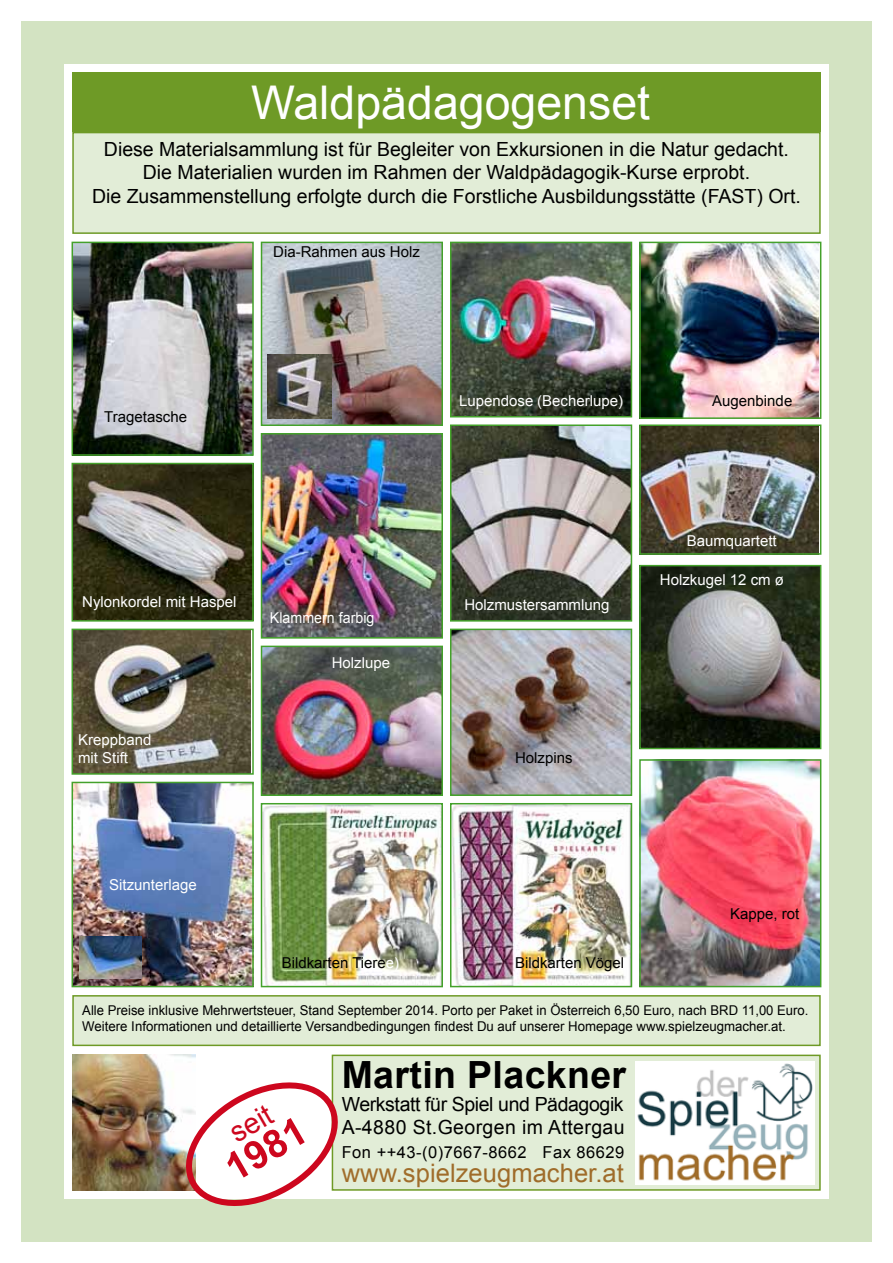
<style>
.page{position:relative;width:893px;height:1263px;background:#fff}
.page>*{position:absolute;margin:0;border:0;box-sizing:border-box;transform-origin:0 0}
.t1{font:46.5px "Arial";color:#fff}
.t2{font:700 39px "Arial";color:#cd071e}
.t3{font:700 37.5px "Arial";letter-spacing:.01em;color:#000}
.t4{font:28.5px "Arial";color:#cd071e}
.t5{font:25.5px "Arial";letter-spacing:.005em;color:#9f6c2a}
.t6{font:19.5px/23.4px "Arial";color:#000;text-align:center}
.t7{font:19.5px/23.4px "Arial";letter-spacing:-.02em;color:#000}
.t8{font:16.5px "Arial";letter-spacing:.03em;color:#000}
.t9{font:15px/18px "Arial";color:#fff}
.t10{font:15px "Arial";color:#000}
.t11{font:15px "Arial";color:#fff;scale:.95 1}
.t12{font:13.5px/16.2px "Arial";color:#000}
.s1{color:#fff}
.s2{color:#a16e2c}
</style>
<div class="page">
<div style="left:21px;top:1199px;width:851px;height:43px;background:#d3e3c2"></div>
<div style="left:21px;top:21px;width:851px;height:43px;background:#d3e3c2"></div>
<div style="left:21px;top:21px;width:43px;height:1221px;background:#d3e3c2"></div>
<div style="left:829px;top:21px;width:43px;height:1221px;background:#d3e3c2"></div>
<div style="left:332px;top:1055px;width:488px;height:135px;background:#e2edd7"></div>
<div style="left:332px;top:1054px;width:489px;height:137px;border:2px solid #6e9a26"></div>
<div style="left:72px;top:72px;width:749px;height:60px;background:#6e9a26"></div>
<div style="left:73px;top:133px;width:747px;height:100px;background:#e2edd7"></div>
<div style="left:72px;top:132px;width:749px;height:102px;border:2px solid #6e9a26"></div>
<img style="left:72px;top:1054px;width:124px;height:137px">
<img style="left:636px;top:1061px;width:178px;height:123px">
<div style="left:73px;top:996px;width:747px;height:49px;background:#e2edd7"></div>
<div style="left:72px;top:995px;width:749px;height:51px;border:2px solid #6e9a26"></div>
<svg style="left:180px;top:1072px;width:164px;height:134px"></svg>
<img style="left:642px;top:245px;width:176px;height:171px">
<div style="left:639px;top:242px;width:182px;height:177px;border:2px solid #44a12b"></div>
<img style="left:642px;top:427px;width:176px;height:125px">
<div style="left:639px;top:424px;width:182px;height:131px;border:2px solid #44a12b"></div>
<img style="left:264px;top:806px;width:176px;height:178px">
<div style="left:261px;top:803px;width:182px;height:184px;border:2px solid #44a12b"></div>
<img style="left:453px;top:806px;width:176px;height:178px">
<div style="left:450px;top:803px;width:182px;height:184px;border:2px solid #44a12b"></div>
<img style="left:264px;top:245px;width:176px;height:178px">
<div style="left:261px;top:242px;width:182px;height:184px;border:2px solid #44a12b"></div>
<img style="left:75px;top:466px;width:176px;height:153px">
<div style="left:72px;top:463px;width:182px;height:159px;border:2px solid #44a12b"></div>
<img style="left:453px;top:427px;width:176px;height:192px">
<div style="left:450px;top:424px;width:182px;height:198px;border:2px solid #44a12b"></div>
<img style="left:453px;top:632px;width:176px;height:161px">
<div style="left:450px;top:629px;width:182px;height:167px;border:2px solid #44a12b"></div>
<img style="left:642px;top:762px;width:176px;height:222px">
<div style="left:639px;top:759px;width:182px;height:228px;border:2px solid #44a12b"></div>
<img style="left:642px;top:568px;width:176px;height:178px">
<div style="left:639px;top:565px;width:182px;height:184px;border:2px solid #44a12b"></div>
<img style="left:453px;top:245px;width:176px;height:169px">
<div style="left:450px;top:242px;width:182px;height:175px;border:2px solid #44a12b"></div>
<img style="left:75px;top:785px;width:176px;height:199px">
<div style="left:72px;top:782px;width:182px;height:205px;border:2px solid #44a12b"></div>
<img style="left:75px;top:632px;width:176px;height:140px">
<div style="left:72px;top:629px;width:182px;height:146px;border:2px solid #44a12b"></div>
<img style="left:75px;top:245px;width:176px;height:208px">
<div style="left:72px;top:242px;width:182px;height:214px;border:2px solid #44a12b"></div>
<img style="left:264px;top:436px;width:176px;height:200px">
<div style="left:261px;top:433px;width:182px;height:206px;border:2px solid #44a12b"></div>
<img style="left:264px;top:649px;width:176px;height:144px">
<div style="left:261px;top:646px;width:182px;height:150px;border:2px solid #44a12b"></div>
<img style="left:268px;top:354px;width:64px;height:64px">
<img style="left:79px;top:936px;width:63px;height:43px">
<h1 class="t1" style="left:251px;top:72px;width:400px">Waldpädagogenset</h1>
<h3 class="t6" style="left:92px;top:138px;width:710px">Diese Materialsammlung ist für Begleiter von Exkursionen in die Natur gedacht.<br>Die Materialien wurden im Rahmen der Waldpädagogik-Kurse erprobt.<br>Die Zusammenstellung erfolgte durch die Forstliche Ausbildungsstätte (FAST) Ort.</h3>
<p class="t10" style="left:273px;top:242px;width:148px">Dia-Rahmen aus Holz</p>
<p class="t10" style="left:104px;top:407px;width:84px">Tragetasche</p>
<p class="t9" style="left:82px;top:593px;width:156px">Nylonkordel mit Haspel</p>
<p class="t9" style="left:78px;top:731px;width:75px">Kreppband mit Stift</p>
<p class="t11" style="left:270px;top:608px;width:112px">Klammern farbig</p>
<p class="t9" style="left:332px;top:654px;width:60px">Holzlupe</p>
<p class="t9" style="left:459px;top:392px;width:165px">Lupendose (Becherlupe)</p>
<p class="t10" style="left:712px;top:391px;width:82px">Augenbinde</p>
<p class="t9" style="left:464px;top:596px;width:147px">Holzmustersammlung</p>
<p class="t9" style="left:687px;top:532px;width:92px">Baumquartett</p>
<p class="t9" style="left:660px;top:571px;width:126px">Holzkugel 12 cm ø</p>
<p class="t10" style="left:515px;top:748px;width:59px">Holzpins</p>
<p class="t9" style="left:109px;top:876px;width:89px">Sitzunterlage</p>
<p class="t10" style="left:282px;top:953px;width:119px">Bildkarten Tiere<span class="s1">e)</span></p>
<p class="t10" style="left:515px;top:953px;width:111px">Bildkarten Vögel</p>
<p class="t10" style="left:730px;top:904px;width:71px">Kappe, rot</p>
<p class="t12" style="left:82px;top:1002px;width:728px">Alle Preise inklusive Mehrwertsteuer, Stand September 2014. Porto per Paket in Österreich 6,50 Euro, nach BRD 11,00 Euro.<br>Weitere Informationen und detaillierte Versandbedingungen findest Du auf unserer Homepage www.spielzeugmacher.at.</p>
<h3 class="t4" style="left:223px;top:1118px;width:46px;rotate:-30deg">seit</h3>
<h2 class="t2" style="left:215px;top:1148px;width:88px;rotate:-30deg">1981</h2>
<h3 class="t3" style="left:342px;top:1049px;width:286px">Martin Plackner</h3>
<h3 class="t7" style="left:342px;top:1093px;width:284px">Werkstatt für Spiel und Pädagogik<br>A-4880 St.Georgen im Attergau</h3>
<p class="t8" style="left:342px;top:1141px;width:284px">Fon ++43-(0)7667-8662 Fax 86629</p>
<h3 class="t5" style="left:342px;top:1156px;width:284px"><span class="s2">www.spi</span>elzeugmacher.at</h3>
</div>
